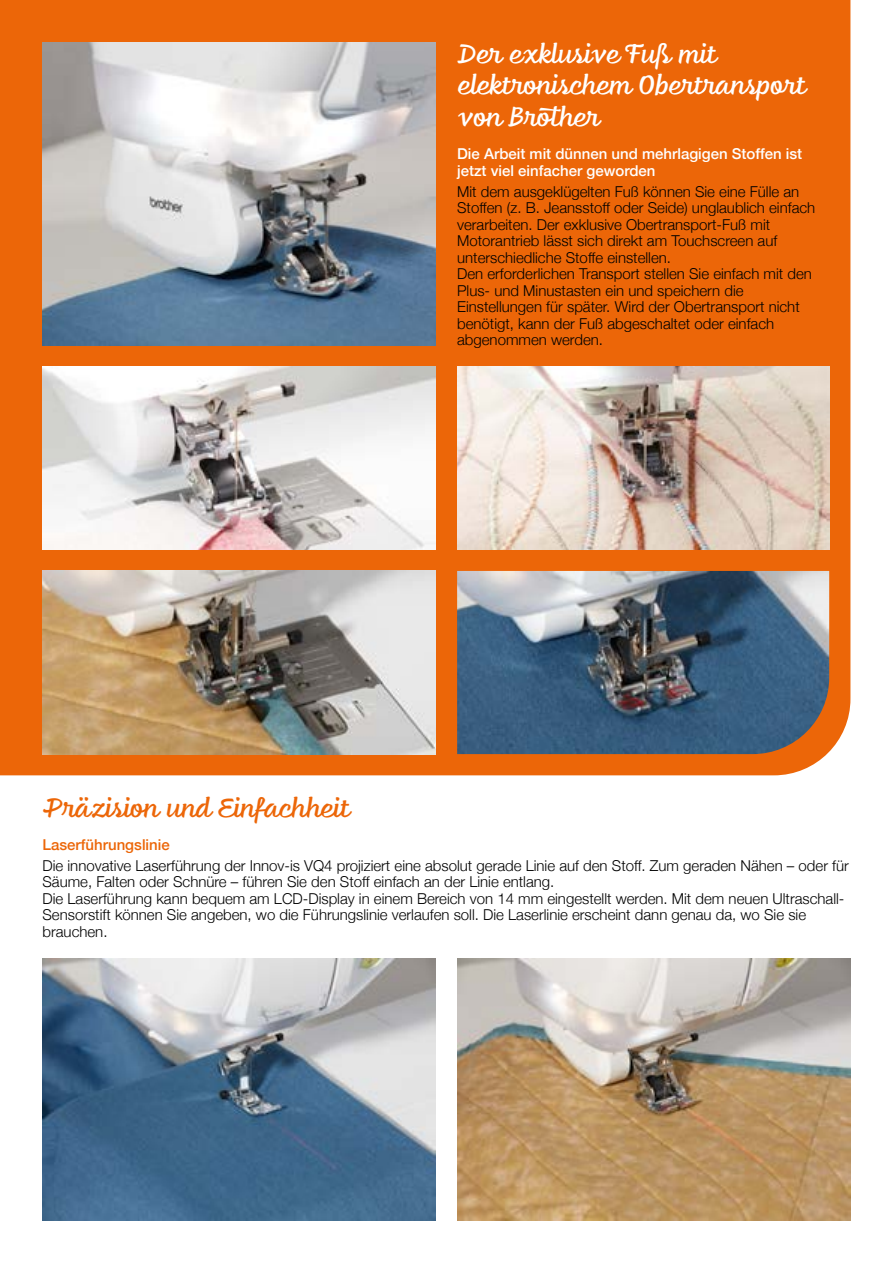
<style>
.page{position:relative;width:893px;height:1263px;background:#fff}
.page>*{position:absolute;margin:0;border:0;box-sizing:border-box;transform-origin:0 0}
.t1{font:26.4px/31.7px "Feltro";color:#fff}
.t2{font:26.4px "Feltro";color:#ec6608}
.t3{font:300 15px/16.5px "Helvetica Neue";color:#000}
.t4{font:500 15px/16.5px "Helvetica Neue";color:#fff}
.t5{font:500 15px "Helvetica Neue";color:#ec6608}
</style>
<div class="page">
<div style="left:0;top:0;width:850px;height:775px;background:#ec6608"></div>
<img style="left:43px;top:43px;width:393px;height:302px">
<img style="left:43px;top:958px;width:393px;height:262px">
<img style="left:457px;top:958px;width:393px;height:262px">
<img style="left:457px;top:366px;width:372px;height:184px">
<img style="left:43px;top:366px;width:393px;height:184px">
<img style="left:43px;top:571px;width:393px;height:183px">
<img style="left:457px;top:571px;width:372px;height:183px">
<h1 class="t1" style="left:457px;top:38px;width:349px">Der exklusive Fuß mit elektronischem Obertransport von Brother</h1>
<p class="t4" style="left:457px;top:145px;width:347px">Die Arbeit mit dünnen und mehrlagigen Stoffen ist jetzt viel einfacher geworden</p>
<p class="t3" style="left:457px;top:182px;width:360px">Mit dem ausgeklügelten Fuß können Sie eine Fülle an Stoffen (z. B. Jeansstoff oder Seide) unglaublich einfach verarbeiten. Der exklusive Obertransport-Fuß mit Motorantrieb lässt sich direkt am Touchscreen auf unterschiedliche Stoffe einstellen.<br>Den erforderlichen Transport stellen Sie einfach mit den Plus- und Minustasten ein und speichern die Einstellungen für später. Wird der Obertransport nicht benötigt, kann der Fuß abgeschaltet oder einfach abgenommen werden.</p>
<h1 class="t2" style="left:43px;top:789px;width:307px">Präzision und Einfachheit</h1>
<p class="t5" style="left:43px;top:833px;width:129px">Laserführungslinie</p>
<p class="t3" style="left:43px;top:856px;width:808px">Die innovative Laserführung der Innov‑is VQ4 projiziert eine absolut gerade Linie auf den Stoff. Zum geraden Nähen – oder für Säume, Falten oder Schnüre – führen Sie den Stoff einfach an der Linie entlang.<br>Die Laserführung kann bequem am LCD-Display in einem Bereich von 14 mm eingestellt werden. Mit dem neuen Ultraschall-Sensorstift können Sie angeben, wo die Führungslinie verlaufen soll. Die Laserlinie erscheint dann genau da, wo Sie sie brauchen.</p>
</div>
